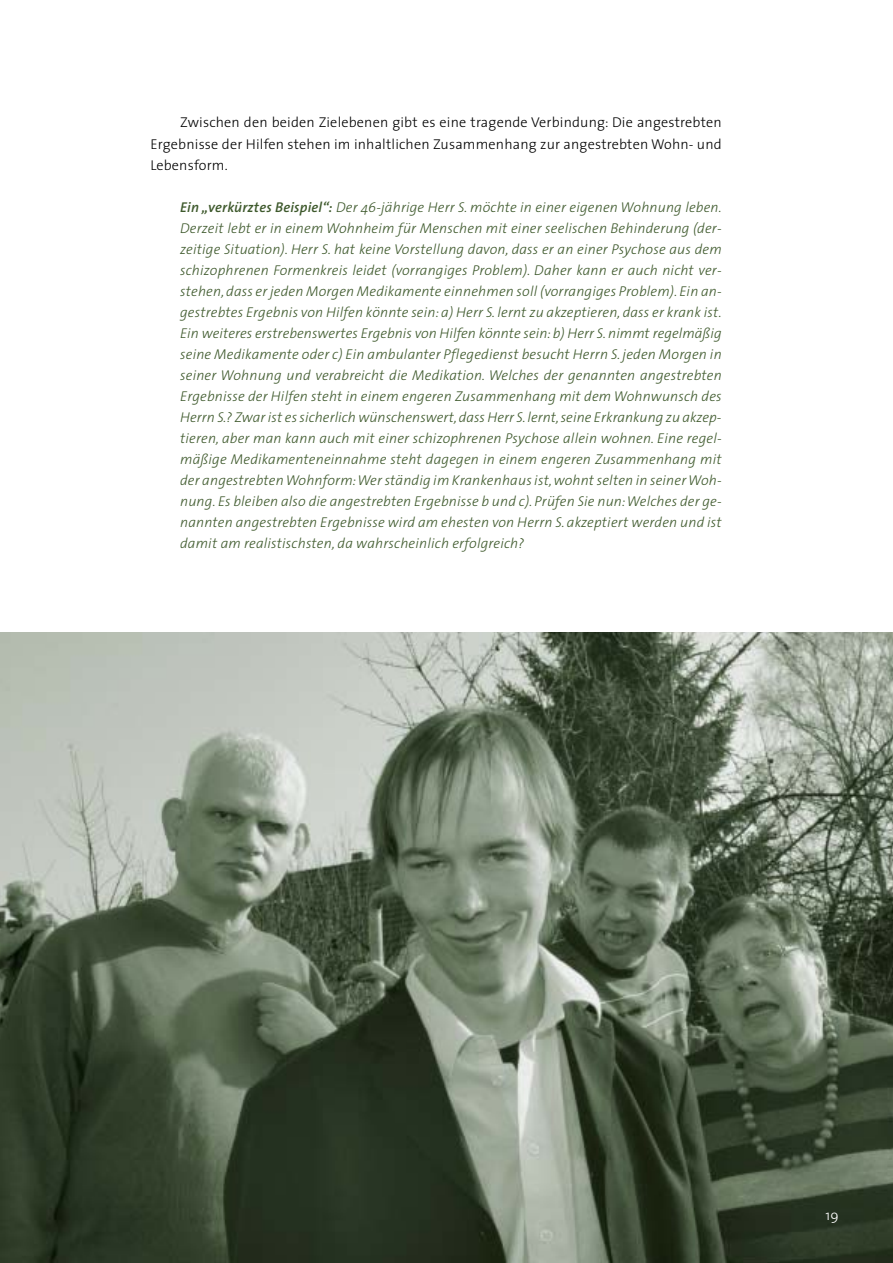
<style>
.page{position:relative;width:893px;height:1263px;background:#fff}
.page>*{position:absolute;margin:0;border:0;box-sizing:border-box;transform-origin:0 0}
.t1{font:italic 300 14.25px/21px "The Sans";letter-spacing:.01em;color:#3e592c;text-align:justify}
.t2{font:300 14.25px/21px "The Sans";letter-spacing:.01em;color:#000;text-align:justify}
.t3{font:300 14.25px "The Sans";color:#fff}
.s1{font-weight:600}
.s2{font-size:13.8px}
</style>
<div class="page">
<img style="left:0;top:633px;width:892px;height:630px">
<p class="t2" style="left:150px;top:114px;width:573px;text-indent:30px">Zwischen den beiden Zielebenen gibt es eine tragende Verbindung: Die angestrebten Ergebnisse der Hilfen stehen im inhaltlichen Zusammenhang zur angestrebten Wohn- und Lebensform.</p>
<p class="t1" style="left:180px;top:198px;width:543px"><span class="s1">Ein „verkürztes Beispiel“:</span> Der <span class="s2">46</span>-jährige Herr S. möchte in einer eigenen Wohnung leben.<br>Derzeit lebt er in einem Wohnheim für Menschen mit einer seelischen Behinderung (der&shy;zeitige Situation). Herr S. hat keine Vorstellung davon, dass er an einer Psychose aus dem schizophrenen Formenkreis leidet (vorrangiges Problem). Daher kann er auch nicht ver&shy;stehen, dass er jeden Morgen Medikamente einnehmen soll (vorrangiges Problem). Ein an&shy;gestrebtes Ergebnis von Hilfen könnte sein: a) Herr S. lernt zu akzeptieren, dass er krank ist.<br>Ein weiteres erstrebenswertes Ergebnis von Hilfen könnte sein: b) Herr S. nimmt regelmäßig seine Medikamente oder c) Ein ambulanter Pflegedienst besucht Herrn S. jeden Morgen in seiner Wohnung und verabreicht die Medikation. Welches der genannten angestrebten Ergebnisse der Hilfen steht in einem engeren Zusammenhang mit dem Wohnwunsch des Herrn S.? Zwar ist es sicherlich wünschenswert, dass Herr S. lernt, seine Erkrankung zu akzep&shy;tieren, aber man kann auch mit einer schizophrenen Psychose allein wohnen. Eine regel&shy;mäßige Medikamenteneinnahme steht dagegen in einem engeren Zusammenhang mit der angestrebten Wohnform:Wer ständig im Krankenhaus ist, wohnt selten in seiner Woh&shy;nung. Es bleiben also die angestrebten Ergebnisse b und c). Prüfen Sie nun:Welches der ge&shy;nannten angestrebten Ergebnisse wird am ehesten von Herrn S. akzeptiert werden und ist damit am realistischsten, da wahrscheinlich erfolgreich?</p>
<p class="t3" style="left:825px;top:1209px;width:15px">19</p>
</div>
